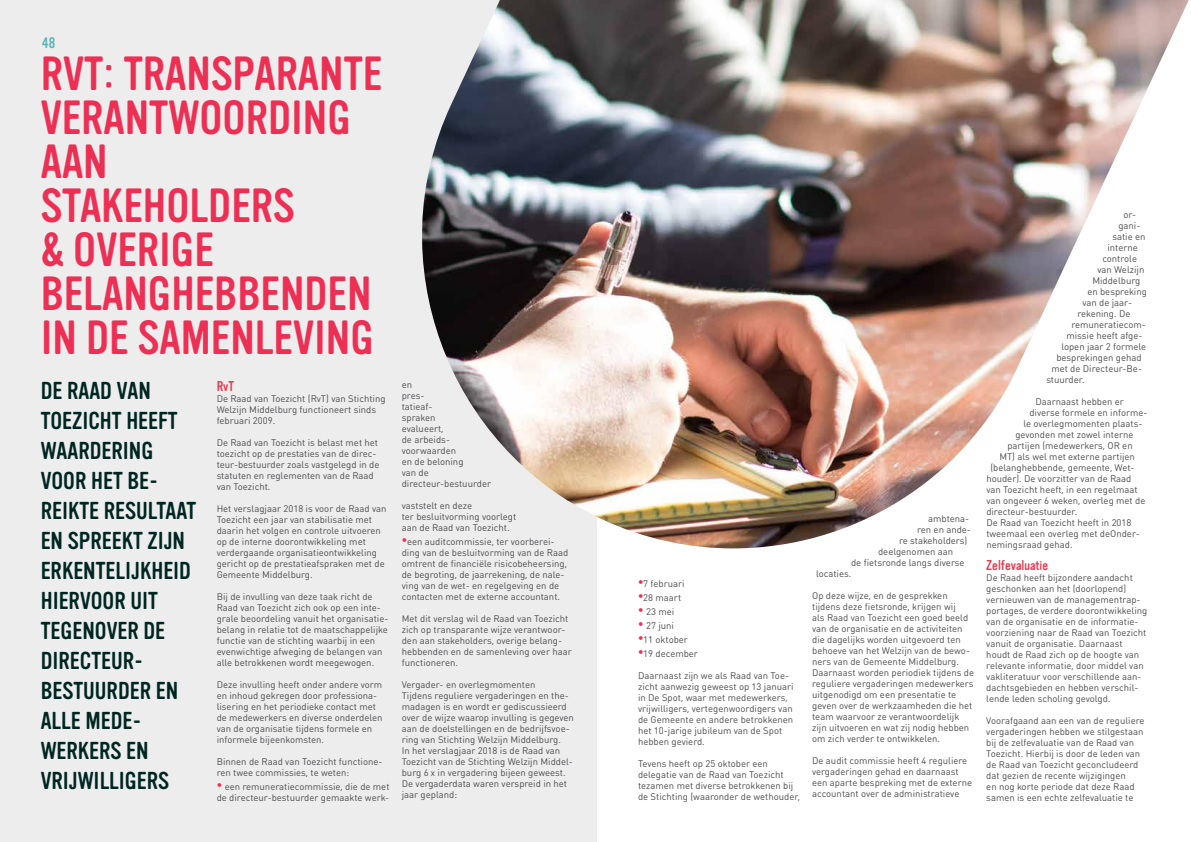
<style>
.page{position:relative;width:1191px;height:842px;background:#fff}
.page>*{position:absolute;margin:0;border:0;box-sizing:border-box;transform-origin:0 0}
.t1{font:47px/44px "Vinyl OT";color:#ee2f54}
.t2{font:24px/30px "Vinyl OT";color:#002622}
.t3{font:15px "Vinyl OT";color:#57b6b2}
.t4{font:14px "Vinyl OT";color:#e53e51}
.t5{font:9.5px/11px "DIN Round OT";color:#4d4d4f}
.s1{font-family:"Vinyl OT";font-size:14px;color:#ee2f54}
</style>
<div class="page">
<div style="left:0;top:0;width:596px;height:842px;background:#ededee"></div>
<img style="left:422px;top:0;width:766px;height:548px">
<h3 class="t3" style="left:42px;top:35px;width:15px">48</h3>
<h1 class="t1" style="left:41px;top:53px;width:343px">RVT: TRANSPARANTE<br>VERANTWOORDING<br>AAN<br>STAKEHOLDERS<br>&amp; OVERIGE<br>BELANGHEBBENDEN<br>IN DE SAMENLEVING</h1>
<h2 class="t2" style="left:41px;top:376px;width:157px">DE RAAD VAN<br>TOEZICHT HEEFT<br>WAARDERING<br>VOOR HET BE-<br>REIKTE RESULTAAT<br>EN SPREEKT ZIJN<br>ERKENTELIJKHEID<br>HIERVOOR UIT<br>TEGENOVER DE<br>DIRECTEUR-<br>BESTUURDER EN<br>ALLE MEDE-<br>WERKERS EN<br>VRIJWILLIGERS</h2>
<h3 class="t4" style="left:217px;top:379px;width:19px">RvT</h3>
<p class="t5" style="left:217px;top:393px;width:170px">De Raad van Toezicht (RvT) van Stichting<br>Welzijn Middelburg functioneert sinds februari 2009.</p>
<p class="t5" style="left:217px;top:437px;width:164px">De Raad van Toezicht is belast met het toezicht op de prestaties van de direc&shy;teur-bestuurder zoals vastgelegd in de statuten en reglementen van de Raad van Toezicht.</p>
<p class="t5" style="left:217px;top:503px;width:171px">Het verslagjaar 2018 is voor de Raad van Toezicht een jaar van stabilisatie met daarin het volgen en controle uitvoeren op de interne doorontwikkeling met verdergaande organisatieontwikkeling gericht op de prestatieafspraken met de Gemeente Middelburg.</p>
<p class="t5" style="left:217px;top:591px;width:173px">Bij de invulling van deze taak richt de Raad van Toezicht zich ook op een inte&shy;grale beoordeling vanuit het organisatie&shy;belang in relatie tot de maatschappelijke functie van de stichting waarbij in een evenwichtige afweging de belangen van alle betrokkenen wordt meegewogen.</p>
<p class="t5" style="left:217px;top:679px;width:167px">Deze invulling heeft onder andere vorm en inhoud gekregen door professiona&shy;lisering en het periodieke contact met de medewerkers en diverse onderdelen van de organisatie tijdens formele en informele bijeenkomsten.</p>
<p class="t5" style="left:217px;top:756px;width:167px">Binnen de Raad van Toezicht functione&shy;ren twee commissies, te weten:</p>
<p class="t5" style="left:217px;top:781px;width:174px"><span class="s1">•</span> een remuneratiecommissie, die de met de directeur-bestuurder gemaakte werk-</p>
<p class="t5" style="left:402px;top:379px;width:91px">en<br>pres-<br>tatieaf-<br>spraken<br>evalueert,<br>de arbeids&shy;voorwaarden<br>en de beloning<br>van de directeur-bestuurder</p>
<p class="t5" style="left:402px;top:500px;width:116px">vaststelt en deze<br>ter besluitvorming voorlegt aan de Raad van Toezicht.</p>
<p class="t5" style="left:402px;top:536px;width:168px"><span class="s1">•</span>een auditcommissie, ter voorberei&shy;ding van de besluitvorming van de Raad omtrent de financiële risicobeheersing, de begroting, de jaarrekening, de nale&shy;ving van de wet- en regelgeving en de contacten met de externe accountant.</p>
<p class="t5" style="left:402px;top:613px;width:171px">Met dit verslag wil de Raad van Toezicht zich op transparante wijze verantwoor&shy;den aan stakeholders, overige belang&shy;hebbenden en de samenleving over haar functioneren.</p>
<p class="t5" style="left:402px;top:679px;width:174px">Vergader- en overlegmomenten<br>Tijdens reguliere vergaderingen en the&shy;madagen is en wordt er gediscussieerd over de wijze waarop invulling is gegeven aan de doelstellingen en de bedrijfsvoe&shy;ring van Stichting Welzijn Middelburg.<br>In het verslagjaar 2018 is de Raad van Toezicht van de Stichting Welzijn Middel&shy;burg 6 x in vergadering bijeen geweest.<br>De vergaderdata waren verspreid in het jaar gepland:</p>
<p class="t5" style="left:638px;top:578px;width:48px"><span class="s1">•</span>7 februari</p>
<p class="t5" style="left:638px;top:592px;width:45px"><span class="s1">•</span>28 maart</p>
<p class="t5" style="left:638px;top:606px;width:38px"><span class="s1">•</span> 23 mei</p>
<p class="t5" style="left:638px;top:620px;width:37px"><span class="s1">•</span> 27 juni</p>
<p class="t5" style="left:638px;top:634px;width:51px"><span class="s1">•</span>11 oktober</p>
<p class="t5" style="left:638px;top:648px;width:61px"><span class="s1">•</span>19 december</p>
<p class="t5" style="left:638px;top:670px;width:157px">Daarnaast zijn we als Raad van Toe&shy;zicht aanwezig geweest op 13 januari in De Spot, waar met medewerkers, vrijwilligers, vertegenwoordigers van de Gemeente en andere betrokkenen het 10-jarige jubileum van de Spot hebben gevierd.</p>
<p class="t5" style="left:638px;top:758px;width:163px">Tevens heeft op 25 oktober een delegatie van de Raad van Toezicht tezamen met diverse betrokkenen bij de Stichting (waaronder de wethouder,</p>
<p class="t5" style="left:928px;top:512px;width:43px">ambtena-</p>
<p class="t5" style="left:917px;top:523px;width:55px">ren en ande-</p>
<p class="t5" style="left:899px;top:534px;width:70px">re stakeholders)</p>
<p class="t5" style="left:878px;top:545px;width:77px">deelgenomen aan</p>
<p class="t5" style="left:851px;top:556px;width:115px">de fietsronde langs diverse</p>
<p class="t5" style="left:816px;top:567px;width:37px">locaties.</p>
<p class="t5" style="left:812px;top:589px;width:163px">Op deze wijze, en de gesprekken tijdens deze fietsronde, krijgen wij<br>als Raad van Toezicht een goed beeld van de organisatie en de activiteiten die dagelijks worden uitgevoerd ten behoeve van het Welzijn van de bewo&shy;ners van de Gemeente Middelburg.<br>Daarnaast worden periodiek tijdens de reguliere vergaderingen medewerkers uitgenodigd om een presentatie te geven over de werkzaamheden die het team waarvoor ze verantwoordelijk zijn uitvoeren en wat zij nodig hebben om zich verder te ontwikkelen.</p>
<p class="t5" style="left:812px;top:754px;width:161px">De audit commissie heeft 4 reguliere vergaderingen gehad en daarnaast een aparte bespreking met de externe accountant over de administratieve</p>
<p class="t5" style="left:1123px;top:209px;width:14px">or-</p>
<p class="t5" style="left:1118px;top:220px;width:24px">gani-</p>
<p class="t5" style="left:1112px;top:231px;width:35px">satie en</p>
<p class="t5" style="left:1107px;top:242px;width:32px">interne</p>
<p class="t5" style="left:1102px;top:253px;width:36px">controle</p>
<p class="t5" style="left:1097px;top:264px;width:49px">van Welzijn</p>
<p class="t5" style="left:1092px;top:275px;width:49px">Middelburg</p>
<p class="t5" style="left:1087px;top:286px;width:61px">en bespreking</p>
<p class="t5" style="left:1082px;top:297px;width:51px">van de jaar-</p>
<p class="t5" style="left:1077px;top:308px;width:55px">rekening. De</p>
<p class="t5" style="left:1071px;top:319px;width:76px">remuneratiecom-</p>
<p class="t5" style="left:1066px;top:330px;width:78px">missie heeft afge-</p>
<p class="t5" style="left:1061px;top:341px;width:86px">lopen jaar 2 formele</p>
<p class="t5" style="left:1056px;top:352px;width:87px">besprekingen gehad</p>
<p class="t5" style="left:1051px;top:363px;width:92px">met de Directeur-Be-</p>
<p class="t5" style="left:1046px;top:374px;width:40px">stuurder.</p>
<p class="t5" style="left:1035px;top:396px;width:90px">Daarnaast hebben er</p>
<p class="t5" style="left:1029px;top:407px;width:120px">diverse formele en informe-</p>
<p class="t5" style="left:1023px;top:418px;width:121px">le overlegmomenten plaats-</p>
<p class="t5" style="left:1015px;top:429px;width:120px">gevonden met zowel interne</p>
<p class="t5" style="left:1007px;top:440px;width:127px">partijen (medewerkers, OR en</p>
<p class="t5" style="left:999px;top:451px;width:137px">MT) als wel met externe partijen</p>
<p class="t5" style="left:990px;top:462px;width:146px">(belanghebbende, gemeente, Wet-</p>
<p class="t5" style="left:986px;top:473px;width:147px">houder). De voorzitter van de Raad</p>
<p class="t5" style="left:986px;top:484px;width:153px">van Toezicht heeft, in een regelmaat</p>
<p class="t5" style="left:986px;top:495px;width:161px">van ongeveer 6 weken, overleg met de</p>
<p class="t5" style="left:986px;top:506px;width:93px">directeur-bestuurder.</p>
<p class="t5" style="left:986px;top:517px;width:147px">De Raad van Toezicht heeft in 2018</p>
<p class="t5" style="left:986px;top:528px;width:155px">tweemaal een overleg met deOnder-</p>
<p class="t5" style="left:986px;top:539px;width:88px">nemingsraad gehad.</p>
<h3 class="t4" style="left:986px;top:557px;width:64px">Zelfevaluatie</h3>
<p class="t5" style="left:986px;top:572px;width:162px">De Raad heeft bijzondere aandacht geschonken aan het (doorlopend) vernieuwen van de managementrap&shy;portages, de verdere doorontwikkeling van de organisatie en de informatie&shy;voorziening naar de Raad van Toezicht vanuit de organisatie. Daarnaast houdt de Raad zich op de hoogte van relevante informatie, door middel van vakliteratuur voor verschillende aan&shy;dachtsgebieden en hebben verschil&shy;lende leden scholing gevolgd.</p>
<p class="t5" style="left:986px;top:715px;width:160px">Voorafgaand aan een van de reguliere vergaderingen hebben we stilgestaan bij de zelfevaluatie van de Raad van Toezicht. Hierbij is door de leden van de Raad van Toezicht geconcludeerd dat gezien de recente wijzigingen<br>en nog korte periode dat deze Raad samen is een echte zelfevaluatie te</p>
</div>
